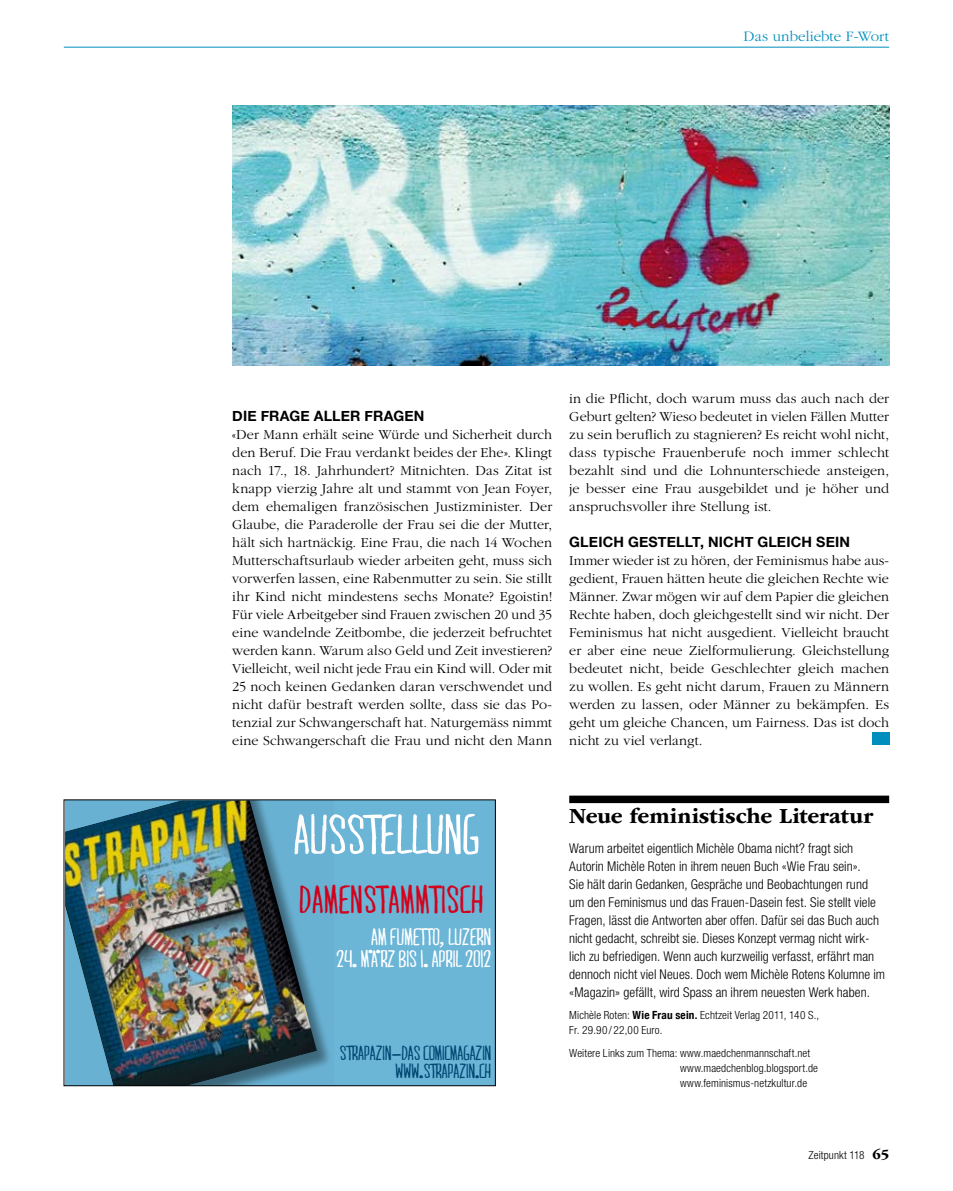
<style>
.page{position:relative;width:953px;height:1191px;background:#fff}
.page>*{position:absolute;margin:0;border:0;box-sizing:border-box;transform-origin:0 0}
.t1{font:52.95px "MARI&DAVID";color:#fff}
.t2{font:36.9px "MARI&DAVID";letter-spacing:.02em;color:#d3021d}
.t3{font:22.5px "MARI&DAVID";color:#fff}
.t4{font:700 22.5px "ITC Garamond Std";color:#000}
.t5{font:19.2px/17.7px "MARI&DAVID";color:#004771;text-align:right}
.t6{font:300 15px "ITC Garamond Std";letter-spacing:.005em;color:#008ebe}
.t7{font:300 14.25px/18px "ITC Garamond Std";letter-spacing:.005em;color:#000;text-align:justify}
.t8{font:700 14.25px "Helvetica Neue";letter-spacing:.015em;color:#000}
.t9{font:300 condensed 13.5px/18px "Helvetica Neue LT Std";letter-spacing:.005em;color:#000}
.t10{font:300 condensed 11.25px/15px "Helvetica Neue LT Std";letter-spacing:.01em;color:#000}
.s1{font-family:"Helvetica Neue";font-weight:700}
.s2{font-family:"ITC Garamond Std";font-weight:700;font-stretch:normal;font-size:14.25px}
</style>
<div class="page">
<hr style="left:64px;top:47px;width:825px;height:1px;background:#008ebe">
<div style="left:569px;top:795px;width:320px;height:8px;background:#000"></div>
<div style="left:65px;top:800px;width:430px;height:285px;background:#6bb5d7"></div>
<div style="left:65px;top:800px;width:269px;height:285px;background:#000;opacity:.42"></div>
<img style="left:66px;top:801px;width:251px;height:283px">
<div style="left:64px;top:799px;width:431px;height:287px;border:1px solid #000"></div>
<div style="left:872px;top:732px;width:17px;height:12px;background:#008ebe"></div>
<img style="left:232px;top:105px;width:657px;height:260px">
<p class="t6" style="left:743px;top:28px;width:147px">Das unbeliebte F-Wort</p>
<p class="t8" style="left:232px;top:406px;width:194px">DIE FRAGE ALLER FRAGEN</p>
<p class="t7" style="left:232px;top:425px;width:321px">«Der Mann erhält seine Würde und Sicherheit durch den Beruf. Die Frau verdankt beides der Ehe». Klingt nach 17., 18. Jahrhundert? Mitnichten. Das Zitat ist knapp vierzig Jahre alt und stammt von Jean Foyer, dem ehemaligen französischen Justizminister. Der Glaube, die Paraderolle der Frau sei die der Mutter, hält sich hartnäckig. Eine Frau, die nach 14 Wochen Mutterschaftsurlaub wieder arbeiten geht, muss sich vorwerfen lassen, eine Rabenmutter zu sein. Sie stillt ihr Kind nicht mindestens sechs Monate? Egoistin!<br>Für viele Arbeitgeber sind Frauen zwischen 20 und 35 eine wandelnde Zeitbombe, die jederzeit befruchtet werden kann. Warum also Geld und Zeit investieren?<br>Vielleicht, weil nicht jede Frau ein Kind will. Oder mit 25 noch keinen Gedanken daran verschwendet und nicht dafür bestraft werden sollte, dass sie das Po&shy;tenzial zur Schwangerschaft hat. Naturgemäss nimmt eine Schwangerschaft die Frau und nicht den Mann</p>
<p class="t7" style="left:569px;top:389px;width:321px">in die Pflicht, doch warum muss das auch nach der Geburt gelten? Wieso bedeutet in vielen Fällen Mutter zu sein beruflich zu stagnieren? Es reicht wohl nicht, dass typische Frauenberufe noch immer schlecht bezahlt sind und die Lohnunterschiede ansteigen, je besser eine Frau ausgebildet und je höher und anspruchsvoller ihre Stellung ist.</p>
<p class="t8" style="left:569px;top:532px;width:282px">GLEICH GESTELLT, NICHT GLEICH SEIN</p>
<p class="t7" style="left:569px;top:551px;width:321px">Immer wieder ist zu hören, der Feminismus habe aus&shy;gedient, Frauen hätten heute die gleichen Rechte wie Männer. Zwar mögen wir auf dem Papier die gleichen Rechte haben, doch gleichgestellt sind wir nicht. Der Feminismus hat nicht ausgedient. Vielleicht braucht er aber eine neue Zielformulierung. Gleichstellung bedeutet nicht, beide Geschlechter gleich machen zu wollen. Es geht nicht darum, Frauen zu Männern werden zu lassen, oder Männer zu bekämpfen. Es geht um gleiche Chancen, um Fairness. Das ist doch nicht zu viel verlangt.</p>
<h1 class="t1" style="left:293px;top:814px;width:188px">AUSSTELLUNG</h1>
<h2 class="t2" style="left:299px;top:885px;width:185px">DAMENSTAMMTISCH</h2>
<h3 class="t3" style="left:371px;top:927px;width:122px">AM FUMETTO, LUZERN</h3>
<h3 class="t3" style="left:336px;top:950px;width:156px">24. MARZ BIS 1. APRIL 2012</h3>
<h3 class="t3" style="left:368px;top:935px;width:14px">..</h3>
<h3 class="t5" style="left:340px;top:1046px;width:153px">STRAPAZIN-DAS COMICMAGAZIN<br>WWW.STRAPAZIN.CH</h3>
<h3 class="t4" style="left:569px;top:803px;width:305px">Neue feministische Literatur</h3>
<p class="t9" style="left:569px;top:838px;width:317px">Warum arbeitet eigentlich Michèle Obama nicht? fragt sich Autorin Michèle Roten in ihrem neuen Buch «Wie Frau sein».<br>Sie hält darin Gedanken, Gespräche und Beobachtungen rund um den Feminismus und das Frauen-Dasein fest. Sie stellt viele Fragen, lässt die Antworten aber offen. Dafür sei das Buch auch nicht gedacht, schreibt sie. Dieses Konzept vermag nicht wirk&shy;lich zu befriedigen. Wenn auch kurzweilig verfasst, erfährt man dennoch nicht viel Neues. Doch wem Michèle Rotens Kolumne im «Magazin» gefällt, wird Spass an ihrem neuesten Werk haben.</p>
<p class="t10" style="left:569px;top:1007px;width:251px">Michèle Roten: <span class="s1">Wie Frau sein.</span> Echtzeit Verlag 2011, 140 S.,<br>Fr. 29.90 / 22,00 Euro.</p>
<p class="t10" style="left:680px;top:1045px;width:139px;text-indent:-111px">Weitere Links zum Thema: www.maedchenmannschaft.net www.maedchenblog.blogsport.de www.feminismus-netzkultur.de</p>
<p class="t10" style="left:808px;top:1147px;width:82px">Zeitpunkt 118 <span class="s2">65</span></p>
</div>
